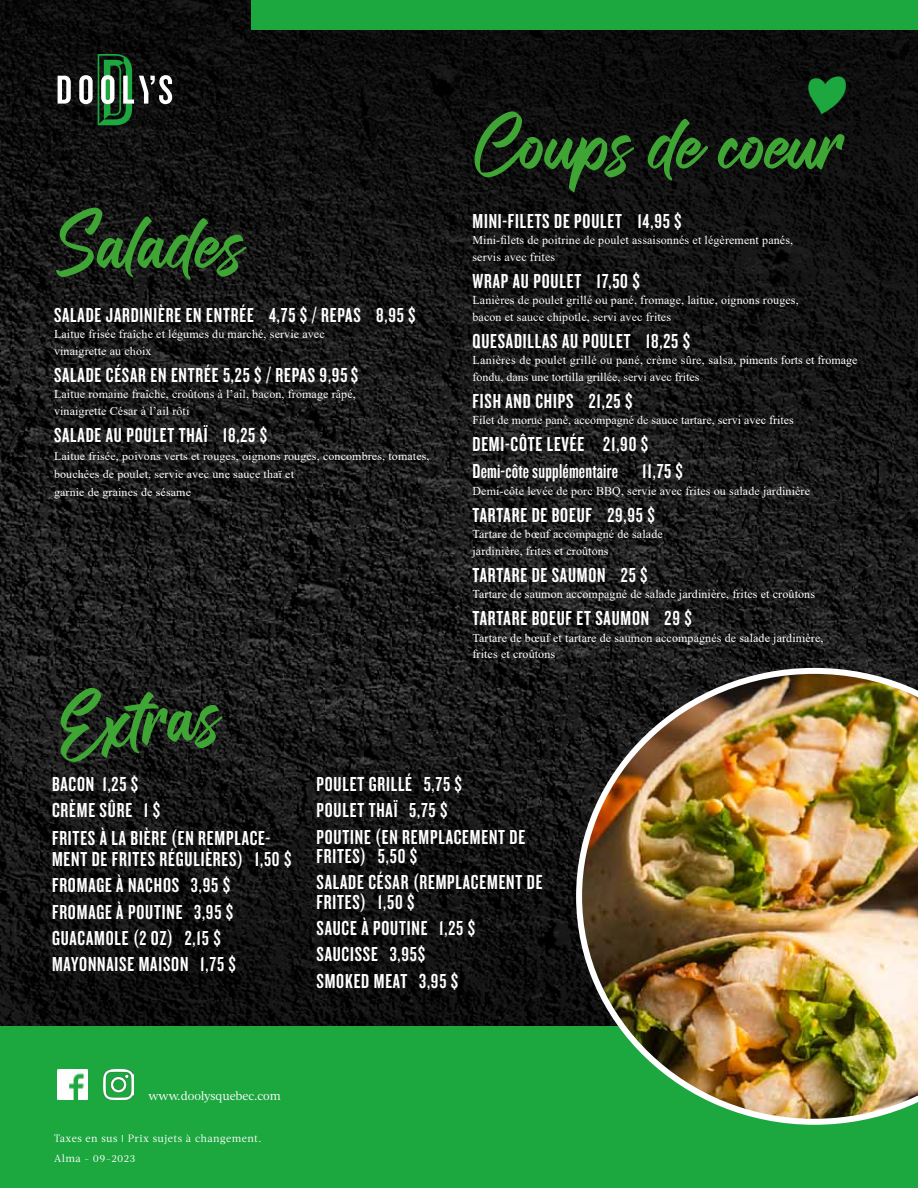
<style>
.page{position:relative;width:918px;height:1188px;background:#fff}
.page>*{position:absolute;margin:0;border:0;box-sizing:border-box;transform-origin:0 0}
.t1{font:64.95px "Fallinlove";letter-spacing:.01em;color:#3fa535}
.t2{font:46.2px "Heart Warming Extra";color:#1ca73f}
.t3{font:21px/26.2px "Knockout HTF48 Featherweight";letter-spacing:.04em;color:#fff}
.t4{font:21px/27px "Knockout HTF48 Featherweight";letter-spacing:.01em;color:#fff}
.t5{font:12px/16.5px "Times New Roman";letter-spacing:.01em;color:#fff}
.t6{font:12px "Acta";letter-spacing:-.005em;color:#fff}
.t7{font:11.55px/18px "Times New Roman";letter-spacing:.01em;color:#fff;scale:1.04 1}
.t8{font:10.5px/19.4px "Acta";letter-spacing:.04em;color:#fff}
.s1{font-family:"Knockout 27 Junior Bantamwt"}
</style>
<div class="page">
<img style="left:0;top:0;width:918px;height:1026px">
<div style="left:0;top:1026px;width:918px;height:162px;background:#1ca73f"></div>
<img style="left:576px;top:668px;width:342px;height:457px">
<svg style="left:58px;top:76px;width:13px;height:28px"></svg>
<svg style="left:79px;top:54px;width:93px;height:71px;background:#364c3b"></svg>
<div style="left:251px;top:0;width:667px;height:29px;background:#1ca73f"></div>
<img style="left:58px;top:1070px;width:30px;height:30px">
<img style="left:104px;top:1070px;width:30px;height:30px">
<h1 class="t1" style="left:54px;top:208px;width:189px">Salades</h1>
<h3 class="t3" style="left:54px;top:302px;width:17px">SALADE</h3>
<h3 class="t3" style="left:106px;top:302px;width:224px">JARDINIÈRE EN ENTRÉE 4,75 $ / REPAS</h3>
<h3 class="t3" style="left:376px;top:302px;width:41px">8,95 $</h3>
<p class="t5" style="left:54px;top:326px;width:272px">Laitue frisée fraîche et légumes du marché, servie avec vinaigrette au choix</p>
<h3 class="t3" style="left:54px;top:362px;width:17px">SALADE</h3>
<h3 class="t3" style="left:106px;top:362px;width:179px">CÉSAR EN ENTRÉE 5,25 $ / REPAS</h3>
<h3 class="t3" style="left:320px;top:362px;width:40px">9,95$</h3>
<p class="t5" style="left:54px;top:386px;width:303px">Laitue romaine fraîche, croûtons à l’ail, bacon, fromage râpé, vinaigrette César à l’ail rôti</p>
<h3 class="t3" style="left:54px;top:422px;width:17px">SALADE</h3>
<h3 class="t3" style="left:106px;top:422px;width:163px">AU POULET THAÏ 18,25 $</h3>
<p class="t7" style="left:54px;top:447px;width:363px">Laitue frisée, poivons verts et rouges, oignons rouges, concombres, tomates, bouchées de poulet, servie avec une sauce thaï et<br>garnie de graines de sésame</p>
<h2 class="t2" style="left:806px;top:69px;width:44px">A</h2>
<h1 class="t1" style="left:472px;top:108px;width:371px">Coups de coeur</h1>
<h3 class="t3" style="left:472px;top:208px;width:44px">MINI-FILETS</h3>
<h3 class="t3" style="left:554px;top:208px;width:55px">DE POULET</h3>
<h3 class="t3" style="left:637px;top:208px;width:46px">14,95 $</h3>
<p class="t5" style="left:472px;top:232px;width:322px">Mini-filets de poitrine de poulet assaisonnés et légèrement panés, servis avec frites</p>
<h3 class="t3" style="left:472px;top:268px;width:95px">WRAP AU POULET</h3>
<h3 class="t3" style="left:597px;top:268px;width:45px">17,50 $</h3>
<p class="t5" style="left:472px;top:292px;width:328px">Lanières de poulet grillé ou pané, fromage, laitue, oignons rouges, bacon et sauce chipotle, servi avec frites</p>
<h3 class="t3" style="left:472px;top:328px;width:27px">QUESADILLAS</h3>
<h3 class="t3" style="left:562px;top:328px;width:55px">AU POULET</h3>
<h3 class="t3" style="left:646px;top:328px;width:46px">18,25 $</h3>
<p class="t5" style="left:472px;top:352px;width:387px">Lanières de poulet grillé ou pané, crème sûre, salsa, piments forts et fromage fondu, dans une tortilla grillée, servi avec frites</p>
<h3 class="t3" style="left:472px;top:388px;width:72px">FISHAND CHIPS</h3>
<h3 class="t3" style="left:589px;top:388px;width:45px">21,25 $</h3>
<p class="t5" style="left:472px;top:412px;width:323px">Filet de morue pané, accompagné de sauce tartare, servi avec frites</p>
<h3 class="t4" style="left:472px;top:431px;width:212px">DEMI-CÔTE LEVÉE 21,90 $<br>DEMI-CÔTE SUPPLÉMENTAIRE 11,75 $</h3>
<p class="t5" style="left:472px;top:482px;width:339px">Demi-côte levée de porc BBQ, servie avec frites ou salade jardinière</p>
<h3 class="t3" style="left:472px;top:502px;width:184px">TARTARE DE BOEUF 29,95 $</h3>
<p class="t5" style="left:472px;top:526px;width:192px">Tartare de bœuf accompagné de salade jardinière, frites et croûtons</p>
<h3 class="t3" style="left:472px;top:562px;width:177px">TARTARE DE SAUMON 25 $</h3>
<p class="t5" style="left:472px;top:586px;width:344px">Tartare de saumon accompagné de salade jardinière, frites et croûtons</p>
<h3 class="t3" style="left:472px;top:606px;width:221px">TARTARE BOEUF ET SAUMON 29 $</h3>
<p class="t5" style="left:472px;top:629px;width:352px">Tartare de bœuf et tartare de saumon accompagnés de salade jardinière, frites et croûtons</p>
<h1 class="t1" style="left:53px;top:692px;width:164px;rotate:-5deg">Extras</h1>
<h3 class="t3" style="left:52px;top:771px;width:88px">BACON 1,25 $<br>CRÈME</h3>
<h3 class="t3" style="left:100px;top:798px;width:62px">SÛRE 1 $</h3>
<h3 class="t3" style="left:52px;top:825px;width:16px">FRITES</h3>
<h3 class="t3" style="left:100px;top:825px;width:39px">ÀLA BIÈRE</h3>
<h3 class="t3" style="left:171px;top:825px;width:37px">(EN REMPLACE</h3>
<h3 class="t3" style="left:266px;top:825px;width:6px">-</h3>
<h3 class="t3" style="left:52px;top:846px;width:10px">MENT</h3>
<h3 class="t3" style="left:92px;top:846px;width:29px">DE FRITES</h3>
<h3 class="t3" style="left:160px;top:846px;width:42px">RÉGULIÈRES</h3>
<h3 class="t3" style="left:237px;top:846px;width:56px">) 1,50 $</h3>
<h3 class="t3" style="left:52px;top:873px;width:86px">FROMAGEÀNACH</h3>
<h3 class="t3" style="left:163px;top:873px;width:69px">OS 3,95 $</h3>
<h3 class="t3" style="left:52px;top:899px;width:111px">FROMAGE À POUTINE</h3>
<h3 class="t3" style="left:194px;top:899px;width:41px">3,95 $</h3>
<h3 class="t3" style="left:52px;top:925px;width:28px">GUACAM</h3>
<h3 class="t3" style="left:106px;top:925px;width:117px">OLE (2 OZ) 2,15 $</h3>
<h3 class="t3" style="left:52px;top:951px;width:45px">MAYONNAISE</h3>
<h3 class="t3" style="left:139px;top:951px;width:99px">MAISON 1,75 $</h3>
<h3 class="t3" style="left:316px;top:771px;width:147px">POULET GRILLÉ 5,75 $<br>POULET THAÏ</h3>
<h3 class="t3" style="left:316px;top:798px;width:133px;text-indent:93px">5,75 $<br>POUTINE (EN REMPLACEMENT</h3>
<h3 class="t3" style="left:510px;top:824px;width:9px">DE</h3>
<h3 class="t3" style="left:316px;top:843px;width:9px">FRITES</h3>
<h3 class="t3" style="left:361px;top:843px;width:58px">) 5,50 $</h3>
<h3 class="t3" style="left:316px;top:870px;width:17px">SALADE</h3>
<h3 class="t3" style="left:368px;top:870px;width:61px">CÉSAR (REMPLACEMENT</h3>
<h3 class="t3" style="left:527px;top:870px;width:9px">DE</h3>
<h3 class="t3" style="left:316px;top:889px;width:9px">FRITES</h3>
<h3 class="t3" style="left:316px;top:889px;width:100px;text-indent:44px">) 1,50 $<br>SAUCE À POUTINE</h3>
<h3 class="t3" style="left:439px;top:915px;width:38px">1,25 $</h3>
<h3 class="t3" style="left:316px;top:942px;width:143px;text-indent:73px">3,95$<br>SMOKED MEAT 3,95 $</h3>
<h3 class="t3" style="left:316px;top:942px;width:34px">SAUCISSE</h3>
<p class="t6" style="left:149px;top:1089px;width:134px">www.doolysquebec.com</p>
<p class="t8" style="left:54px;top:1129px;width:209px">Taxes en sus <span class="s1">I</span> Prix sujets à changement.<br>Alma - 09-2023</p>
</div>
